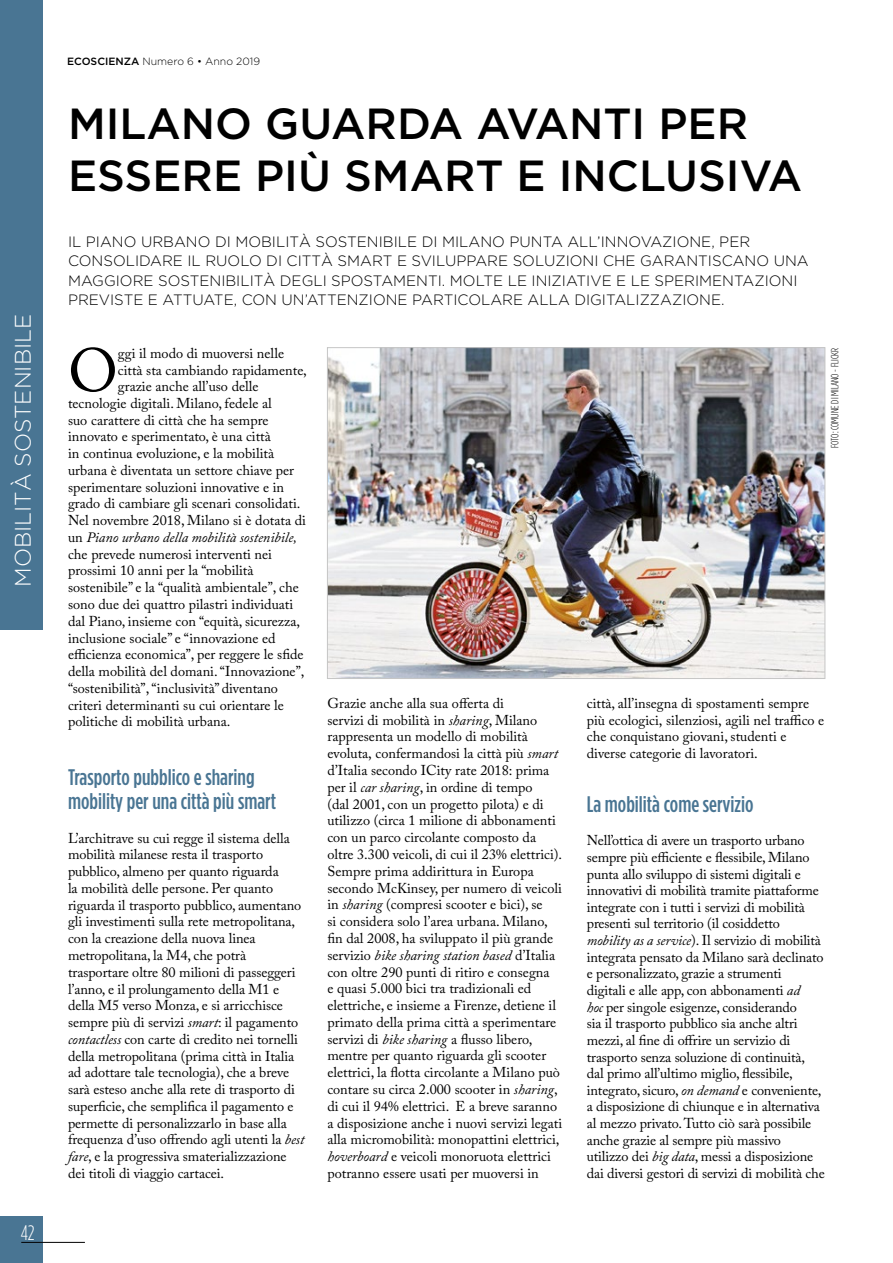
<style>
.page{position:relative;width:893px;height:1263px;background:#fff}
.page>*{position:absolute;margin:0;border:0;box-sizing:border-box;transform-origin:0 0}
.t1{font:60.6px "Adobe Caslon Pro";color:#000}
.t2{font:500 43.5px/52.5px "Gotham HTF";color:#000}
.t3{font:500 condensed 22.5px/24.3px "Gotham HTF";color:#497593}
.t4{font:300 22.5px "Gotham HTF";color:#fff}
.t5{font:300 condensed 21px "Gotham HTF";color:#fff}
.t6{font:300 15px/19.5px "Gotham HTF";color:#000}
.t7{font:14.25px/16.8px "Adobe Caslon Pro";color:#000}
.t8{font:italic 14.25px "Adobe Caslon Pro";color:#000}
.t9{font:300 10.5px "Gotham HTF";color:#000}
.t10{font:300 condensed 10.5px "Gotham HTF";color:#000}
.s1{font-weight:500}
.s2{font-style:normal}
.s3{font-style:italic}
</style>
<div class="page">
<div style="left:0;top:1216px;width:43px;height:47px;background:#497593"></div>
<hr style="left:21px;top:1242px;width:64px;height:1px;background:#000">
<div style="left:0;top:0;width:43px;height:629px;background:#497593"></div>
<img style="left:329px;top:349px;width:494px;height:328px">
<h3 class="t4" style="left:11px;top:587px;width:274px;rotate:-90deg">MOBILITÀ SOSTENIBILE</h3>
<h3 class="t5" style="left:21px;top:1221px;width:15px">42</h3>
<p class="t9" style="left:67px;top:56px;width:194px"><span class="s1">ECOSCIENZA</span> Numero 6 • Anno 2019</p>
<h2 class="t2" style="left:68px;top:96px;width:736px">MILANO GUARDA AVANTI PER<br>ESSERE PIÙ SMART E INCLUSIVA</h2>
<p class="t6" style="left:68px;top:231px;width:742px">IL PIANO URBANO DI MOBILITÀ SOSTENIBILE DI MILANO PUNTA ALL’INNOVAZIONE, PER CONSOLIDARE IL RUOLO DI CITTÀ SMART E SVILUPPARE SOLUZIONI CHE GARANTISCANO UNA MAGGIORE SOSTENIBILITÀ DEGLI SPOSTAMENTI. MOLTE LE INIZIATIVE E LE SPERIMENTAZIONI PREVISTE E ATTUATE, CON UN’ATTENZIONE PARTICOLARE ALLA DIGITALIZZAZIONE.</p>
<h1 class="t1" style="left:68px;top:335px;width:51px">O</h1>
<p class="t7" style="left:118px;top:345px;width:168px">ggi il modo di muoversi nelle</p>
<p class="t7" style="left:118px;top:361px;width:191px">città sta cambiando rapidamente,</p>
<p class="t7" style="left:118px;top:378px;width:142px">grazie anche all’uso delle</p>
<p class="t7" style="left:68px;top:395px;width:205px">tecnologie digitali. Milano, fedele al</p>
<p class="t7" style="left:68px;top:411px;width:202px">suo carattere di città che ha sempre</p>
<p class="t7" style="left:68px;top:428px;width:204px">innovato e sperimentato, è una città</p>
<p class="t7" style="left:68px;top:445px;width:208px">in continua evoluzione, e la mobilità</p>
<p class="t7" style="left:68px;top:462px;width:227px">urbana è diventata un settore chiave per</p>
<p class="t7" style="left:68px;top:478px;width:218px">sperimentare soluzioni innovative e in</p>
<p class="t7" style="left:68px;top:495px;width:234px">grado di cambiare gli scenari consolidati.</p>
<p class="t7" style="left:68px;top:512px;width:239px">Nel novembre 2018, Milano si è dotata di</p>
<p class="t8" style="left:68px;top:529px;width:230px"><span class="s2">un</span> Piano urbano della mobilità sostenibile,</p>
<p class="t7" style="left:68px;top:545px;width:206px">che prevede numerosi interventi nei</p>
<p class="t7" style="left:68px;top:562px;width:187px">prossimi 10 anni per la “mobilità</p>
<p class="t7" style="left:68px;top:579px;width:232px">sostenibile” e la “qualità ambientale”, che</p>
<p class="t7" style="left:68px;top:596px;width:227px">sono due dei quattro pilastri individuati</p>
<p class="t7" style="left:68px;top:612px;width:234px">dal Piano, insieme con “equità, sicurezza,</p>
<p class="t7" style="left:68px;top:629px;width:209px">inclusione sociale” e “innovazione ed</p>
<p class="t7" style="left:68px;top:646px;width:237px">efficienza economica”, per reggere le sfide</p>
<p class="t7" style="left:68px;top:663px;width:238px">della mobilità del domani. “Innovazione”,</p>
<p class="t7" style="left:68px;top:679px;width:211px">“sostenibilità”, “inclusività” diventano</p>
<p class="t7" style="left:68px;top:696px;width:217px">criteri determinanti su cui orientare le</p>
<p class="t7" style="left:68px;top:713px;width:164px">politiche di mobilità urbana.</p>
<h3 class="t3" style="left:68px;top:764px;width:210px">Trasporto pubblico e sharing mobility per una città più smart</h3>
<p class="t7" style="left:68px;top:829px;width:238px">L’architrave su cui regge il sistema della mobilità milanese resta il trasporto pubblico, almeno per quanto riguarda<br>la mobilità delle persone. Per quanto riguarda il trasporto pubblico, aumentano gli investimenti sulla rete metropolitana, con la creazione della nuova linea metropolitana, la M4, che potrà trasportare oltre 80 milioni di passeggeri l’anno, e il prolungamento della M1 e della M5 verso Monza, e si arricchisce sempre più di servizi <span class="s3">smart</span>: il pagamento <span class="s3">contactless</span> con carte di credito nei tornelli della metropolitana (prima città in Italia ad adottare tale tecnologia), che a breve sarà esteso anche alla rete di trasporto di superficie, che semplifica il pagamento e permette di personalizzarlo in base alla frequenza d’uso offrendo agli utenti la <span class="s3">best fare</span>, e la progressiva smaterializzazione dei titoli di viaggio cartacei.</p>
<p class="t10" style="left:829px;top:448px;width:102px;rotate:-90deg">FOTO: COMUNE DI MILANO - FLICKR</p>
<p class="t7" style="left:327px;top:694px;width:236px">Grazie anche alla sua offerta di<br>servizi di mobilità in <span class="s3">sharing</span>, Milano rappresenta un modello di mobilità evoluta, confermandosi la città più <span class="s3">smart </span>d’Italia secondo ICity rate 2018: prima per il <span class="s3">car sharing</span>, in ordine di tempo<br>(dal 2001, con un progetto pilota) e di utilizzo (circa 1 milione di abbonamenti con un parco circolante composto da oltre 3.300 veicoli, di cui il 23% elettrici).<br>Sempre prima addirittura in Europa secondo McKinsey, per numero di veicoli in <span class="s3">sharing</span> (compresi scooter e bici), se<br>si considera solo l’area urbana. Milano, fin dal 2008, ha sviluppato il più grande servizio <span class="s3">bike sharing station based</span> d’Italia con oltre 290 punti di ritiro e consegna<br>e quasi 5.000 bici tra tradizionali ed elettriche, e insieme a Firenze, detiene il primato della prima città a sperimentare servizi di <span class="s3">bike sharing</span> a flusso libero, mentre per quanto riguarda gli scooter elettrici, la flotta circolante a Milano può contare su circa 2.000 scooter in <span class="s3">sharing</span>, di cui il 94% elettrici. E a breve saranno a disposizione anche i nuovi servizi legati alla micromobilità: monopattini elettrici, <span class="s3">hoverboard</span> e veicoli monoruota elettrici potranno essere usati per muoversi in</p>
<p class="t7" style="left:587px;top:695px;width:239px">città, all’insegna di spostamenti sempre più ecologici, silenziosi, agili nel traffico e che conquistano giovani, studenti e diverse categorie di lavoratori.</p>
<h3 class="t3" style="left:587px;top:791px;width:168px">La mobilità come servizio</h3>
<p class="t7" style="left:587px;top:832px;width:240px">Nell’ottica di avere un trasporto urbano sempre più efficiente e flessibile, Milano punta allo sviluppo di sistemi digitali e innovativi di mobilità tramite piattaforme integrate con i tutti i servizi di mobilità presenti sul territorio (il cosiddetto <span class="s3">mobility as a service</span>). Il servizio di mobilità integrata pensato da Milano sarà declinato e personalizzato, grazie a strumenti<br>digitali e alle app, con abbonamenti <span class="s3">ad<br>hoc</span> per singole esigenze, considerando<br>sia il trasporto pubblico sia anche altri mezzi, al fine di offrire un servizio di trasporto senza soluzione di continuità, dal primo all’ultimo miglio, flessibile, integrato, sicuro, <span class="s3">on demand</span> e conveniente, a disposizione di chiunque e in alternativa al mezzo privato. Tutto ciò sarà possibile anche grazie al sempre più massivo utilizzo dei <span class="s3">big data</span>, messi a disposizione dai diversi gestori di servizi di mobilità che</p>
</div>
